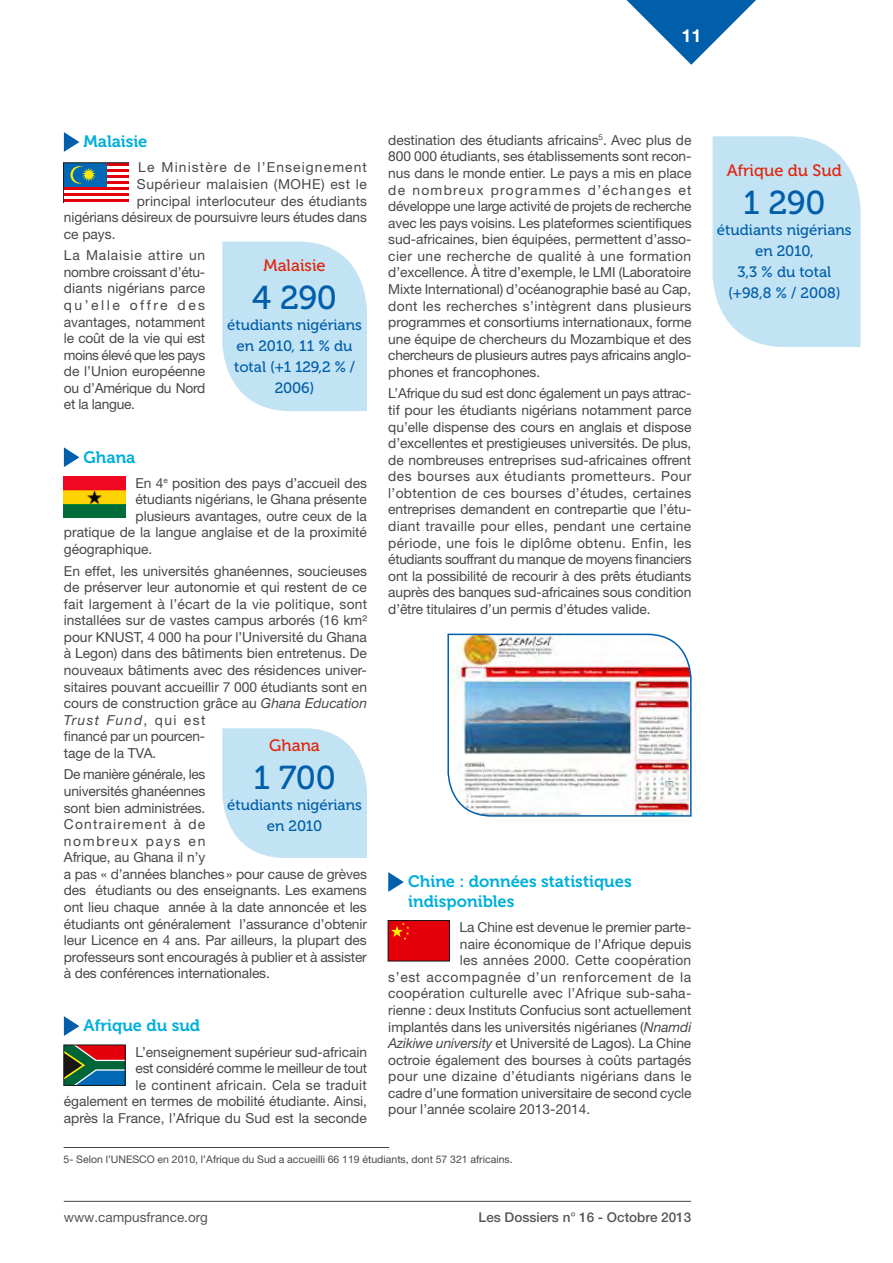
<style>
.page{position:relative;width:893px;height:1263px;background:#fff}
.page>*{position:absolute;margin:0;border:0;box-sizing:border-box;transform-origin:0 0}
.t1{font:33px "Museo 500";letter-spacing:-.01em;color:#005eaa}
.t2{font:700 18px "Helvetica Neue LT Std";color:#fff}
.t3{font:16.5px/19.8px "Museo 700";color:#00afda}
.t4{font:16.5px "Museo 500";color:#e4220a}
.t5{font:15px/21px "Museo 500";color:#005eaa;text-align:center}
.t6{font:13.8px/16.5px "Helvetica Neue LT Std";letter-spacing:-.005em;color:#484847;text-align:justify}
.t7{font:13.8px "Helvetica Neue LT Std";letter-spacing:.02em;color:#484847}
.t8{font:13.8px "Helvetica Neue LT Std";letter-spacing:.025em;color:#484847}
.t9{font:13.8px "Helvetica Neue LT Std";letter-spacing:.045em;color:#484847}
.t10{font:13.8px "Helvetica Neue LT Std";letter-spacing:.015em;color:#484847}
.t11{font:13.8px "Helvetica Neue LT Std";letter-spacing:.035em;color:#484847}
.t12{font:13.8px "Helvetica Neue LT Std";letter-spacing:.08em;color:#484847}
.t13{font:500 13.5px "Helvetica Neue LT Std";color:#565655}
.t14{font:13.5px "Helvetica Neue LT Std";color:#565655}
.t15{font:10.5px "Helvetica Neue LT Std";color:#484847}
.s1{font-style:italic}
</style>
<div class="page">
<svg style="left:626px;top:0;width:130px;height:65px"></svg>
<hr style="left:64px;top:1201px;width:627px;height:1px;background:#484847">
<svg style="left:713px;top:136px;width:147px;height:211px;background:#c6e4f3"></svg>
<img style="left:447px;top:633px;width:245px;height:184px">
<svg style="left:222px;top:242px;width:145px;height:169px;background:#c6e5f3"></svg>
<svg style="left:222px;top:728px;width:145px;height:130px;background:#c7e5f4"></svg>
<svg style="left:64px;top:132px;width:15px;height:20px"></svg>
<svg style="left:64px;top:163px;width:64px;height:39px"></svg>
<svg style="left:64px;top:447px;width:15px;height:20px"></svg>
<img style="left:64px;top:476px;width:61px;height:41px">
<svg style="left:64px;top:1016px;width:15px;height:20px"></svg>
<svg style="left:66px;top:1047px;width:57px;height:36px;background:#4d5650"></svg>
<div style="left:64px;top:1045px;width:61px;height:40px;border:1px solid #181716"></div>
<svg style="left:388px;top:872px;width:16px;height:20px"></svg>
<div style="left:388px;top:920px;width:61px;height:41px;background:#e3000b"></div>
<svg style="left:391px;top:922px;width:18px;height:18px"></svg>
<div style="left:388px;top:920px;width:61px;height:41px;border:1px solid #181716"></div>
<hr style="left:64px;top:1147px;width:325px;height:1px;background:#484847">
<h2 class="t2" style="left:682px;top:25px;width:22px">11</h2>
<p class="t3" style="left:84px;top:132px;width:65px">Malaisie</p>
<p class="t12" style="left:138px;top:159px;width:230px">Le Ministère de l’Enseignement</p>
<p class="t11" style="left:137px;top:176px;width:231px">Supérieur malaisien (MOHE) est le</p>
<p class="t10" style="left:137px;top:192px;width:232px">principal interlocuteur des étudiants</p>
<p class="t6" style="left:64px;top:209px;width:305px">nigérians désireux de poursuivre leurs études dans</p>
<p class="t6" style="left:64px;top:225px;width:53px">ce pays.</p>
<p class="t6" style="left:64px;top:247px;width:143px">La Malaisie attire un nombre croissant d’étu&shy;diants nigérians parce qu’elle offre des avantages, notamment le coût de la vie qui est moins élevé que les pays de l’Union européenne ou d’Amérique du Nord et la langue.</p>
<p class="t3" style="left:84px;top:447px;width:53px">Ghana</p>
<p class="t6" style="left:136px;top:474px;width:233px">En 4<sup>e</sup> position des pays d’accueil des</p>
<p class="t6" style="left:136px;top:491px;width:233px">étudiants nigérians, le Ghana présente</p>
<p class="t6" style="left:136px;top:507px;width:233px">plusieurs avantages, outre ceux de la</p>
<p class="t6" style="left:64px;top:524px;width:305px">pratique de la langue anglaise et de la proximité</p>
<p class="t6" style="left:64px;top:541px;width:90px">géographique.</p>
<p class="t6" style="left:64px;top:562px;width:305px;text-align:left">En effet, les universités ghanéennes, soucieuses de préserver leur autonomie et qui restent de ce fait largement à l’écart de la vie politique, sont installées sur de vastes campus arborés (16 km² pour KNUST, 4 000 ha pour l’Université du Ghana à Legon) dans des bâtiments bien entretenus. De nouveaux bâtiments avec des résidences univer&shy;sitaires pouvant accueillir 7 000 étudiants sont en cours de construction grâce au <span class="s1">Ghana Education Trust Fund</span>, qui est<br>financé par un pourcen-<br>tage de la TVA.</p>
<p class="t6" style="left:64px;top:766px;width:305px;text-align:left">De manière générale, les<br>universités ghanéennes<br>sont bien administrées.<br>Contrairement à de<br>nombreux pays en<br>Afrique, au Ghana il n’y<br>a pas « d’années blanches» pour cause de grèves des étudiants ou des enseignants. Les examens ont lieu chaque année à la date annoncée et les étudiants ont généralement l’assurance d’obtenir leur Licence en 4 ans. Par ailleurs, la plupart des professeurs sont encouragés à publier et à assister à des conférences internationales.</p>
<p class="t4" style="left:264px;top:256px;width:64px">Malaisie</p>
<h1 class="t1" style="left:252px;top:279px;width:86px">4 290</h1>
<p class="t5" style="left:227px;top:314px;width:136px">étudiants nigérians en 2010, 11 % du total (+1 129,2 % /<br>2006)</p>
<p class="t4" style="left:269px;top:737px;width:52px">Ghana</p>
<h1 class="t1" style="left:253px;top:760px;width:84px">1 700</h1>
<p class="t5" style="left:227px;top:795px;width:136px">étudiants nigérians en 2010</p>
<p class="t3" style="left:84px;top:1016px;width:118px">Afrique du sud</p>
<p class="t6" style="left:64px;top:1043px;width:305px;text-align:right">L’enseignement supérieur sud-africain<br>est considéré comme le meilleur de tout<br>le continent africain. Cela se traduit<br>également en termes de mobilité étudiante. Ainsi, après la France, l’Afrique du Sud est la seconde</p>
<p class="t6" style="left:388px;top:132px;width:305px">destination des étudiants africains<sup>5</sup>. Avec plus de 800 000 étudiants, ses établissements sont recon&shy;nus dans le monde entier. Le pays a mis en place de nombreux programmes d’échanges et développe une large activité de projets de recherche avec les pays voisins. Les plateformes scientifiques sud-africaines, bien équipées, permettent d’asso&shy;cier une recherche de qualité à une formation d’excellence. À titre d’exemple, le LMI (Laboratoire Mixte International) d’océanographie basé au Cap, dont les recherches s’intègrent dans plusieurs programmes et consortiums internationaux, forme une équipe de chercheurs du Mozambique et des chercheurs de plusieurs autres pays africains anglo&shy;phones et francophones.</p>
<p class="t6" style="left:388px;top:385px;width:305px">L’Afrique du sud est donc également un pays attrac&shy;tif pour les étudiants nigérians notamment parce qu’elle dispense des cours en anglais et dispose d’excellentes et prestigieuses universités. De plus, de nombreuses entreprises sud-africaines offrent des bourses aux étudiants prometteurs. Pour l’obtention de ces bourses d’études, certaines entreprises demandent en contrepartie que l’étu&shy;diant travaille pour elles, pendant une certaine période, une fois le diplôme obtenu. Enfin, les étudiants souffrant du manque de moyens financiers ont la possibilité de recourir à des prêts étudiants auprès des banques sud-africaines sous condition d’être titulaires d’un permis d’études valide.</p>
<p class="t3" style="left:408px;top:872px;width:225px">Chine : données statistiques indisponibles</p>
<p class="t6" style="left:460px;top:919px;width:233px">La Chine est devenue le premier parte-</p>
<p class="t6" style="left:460px;top:935px;width:233px">naire économique de l’Afrique depuis</p>
<p class="t7" style="left:460px;top:952px;width:233px">les années 2000. Cette coopération</p>
<p class="t9" style="left:388px;top:969px;width:305px">s’est accompagnée d’un renforcement de la</p>
<p class="t7" style="left:388px;top:985px;width:305px">coopération culturelle avec l’Afrique sub-saha-</p>
<p class="t6" style="left:388px;top:1002px;width:305px">rienne : deux Instituts Confucius sont actuellement</p>
<p class="t6" style="left:388px;top:1018px;width:305px">implantés dans les universités nigérianes (<span class="s1">Nnamdi</span></p>
<p class="t6" style="left:388px;top:1035px;width:305px"><span class="s1">Azikiwe university</span> et Université de Lagos). La Chine</p>
<p class="t6" style="left:388px;top:1051px;width:305px">octroie également des bourses à coûts partagés</p>
<p class="t8" style="left:388px;top:1068px;width:305px">pour une dizaine d’étudiants nigérians dans le</p>
<p class="t6" style="left:388px;top:1084px;width:305px">cadre d’une formation universitaire de second cycle</p>
<p class="t6" style="left:388px;top:1101px;width:203px">pour l’année scolaire 2013-2014.</p>
<p class="t15" style="left:64px;top:1152px;width:451px">5- Selon l’UNESCO en 2010, l’Afrique du Sud a accueilli 66 119 étudiants, dont 57 321 africains.</p>
<p class="t14" style="left:64px;top:1209px;width:146px">www.campusfrance.org</p>
<p class="t13" style="left:479px;top:1209px;width:214px">Les Dossiers n° 16 - Octobre 2013</p>
<p class="t4" style="left:727px;top:161px;width:116px">Afrique du Sud</p>
<h1 class="t1" style="left:743px;top:184px;width:84px">1 290</h1>
<p class="t5" style="left:717px;top:219px;width:136px">étudiants nigérians en 2010,<br>3,3 % du total (+98,8 % / 2008)</p>
</div>
